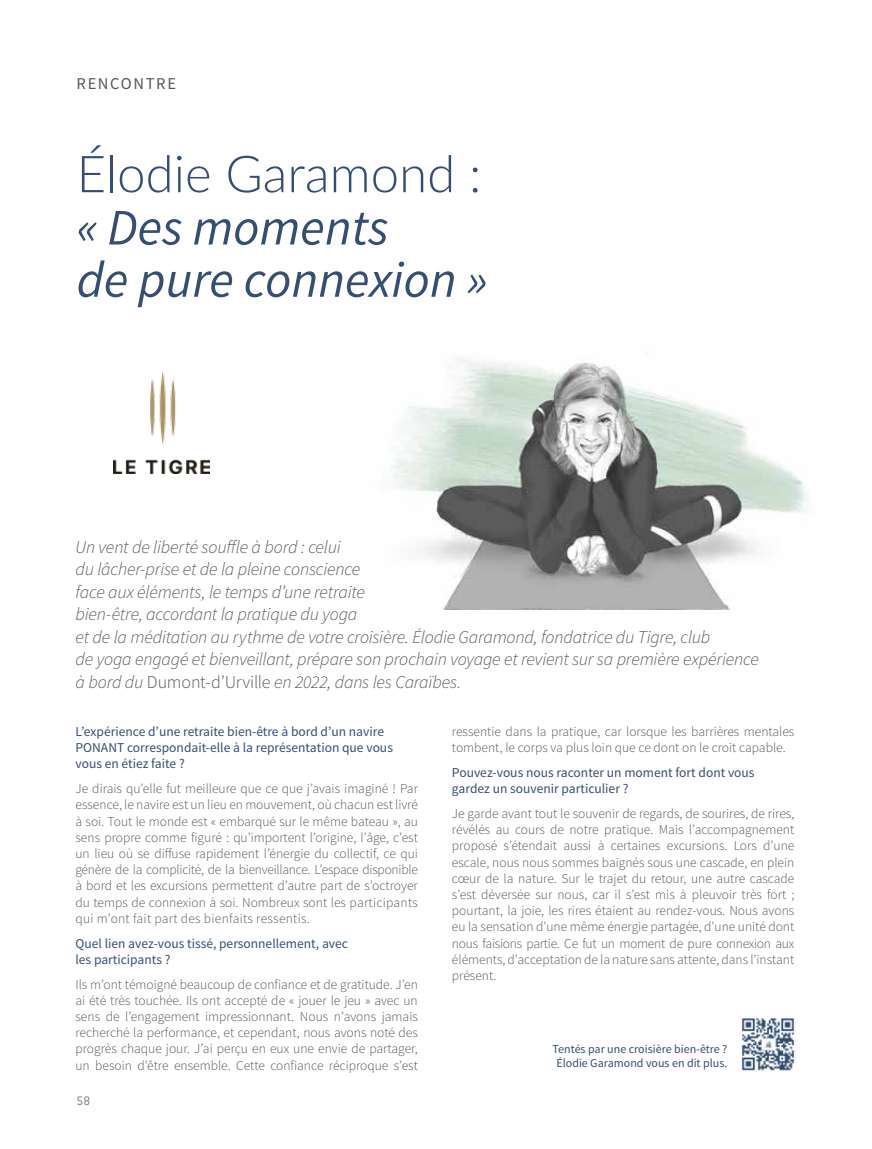
<style>
.page{position:relative;width:872px;height:1149px;background:#fff}
.page>*{position:absolute;margin:0;border:0;box-sizing:border-box;transform-origin:0 0}
.t1{font:italic 51px/52.2px "Source Sans Pro";color:#354f74}
.t2{font:300 51px "Lato";color:#354f74}
.t3{font:italic 300 18px/22.5px "Source Sans Pro";letter-spacing:-.01em;color:#5b585a}
.t4{font:16.5px "Source Sans Pro";letter-spacing:.095em;color:#575756}
.t5{font:300 13.5px/16.2px "Source Sans Pro";color:#575756;text-align:justify}
.t6{font:13.5px/16.2px "Source Sans Pro";color:#354f74}
.t7{font:13.5px "Conduit ITC Std";color:#86888c}
.t8{font:12px/14.4px "Source Sans Pro";color:#354f74;text-align:center}
.s1{font-style:normal}
</style>
<div class="page">
<img style="left:391px;top:354px;width:415px;height:255px">
<img style="left:114px;top:371px;width:95px;height:102px">
<img style="left:742px;top:1018px;width:52px;height:53px">
<p class="t4" style="left:77px;top:73px;width:101px">RENCONTRE</p>
<h1 class="t2" style="left:77px;top:138px;width:406px">Élodie Garamond :</h1>
<h1 class="t1" style="left:77px;top:201px;width:412px">« Des moments<br>de pure connexion »</h1>
<p class="t3" style="left:75px;top:535px;width:685px">Un vent de liberté souffle à bord : celui<br>du lâcher-prise et de la pleine conscience<br>face aux éléments, le temps d’une retraite<br>bien-être, accordant la pratique du yoga<br>et de la méditation au rythme de votre croisière. Élodie Garamond, fondatrice du Tigre, club<br>de yoga engagé et bienveillant, prépare son prochain voyage et revient sur sa première expérience à bord du <span class="s1">Dumont-d’Urville</span> en 2022, dans les Caraïbes.</p>
<p class="t6" style="left:75px;top:723px;width:319px">L’expérience d’une retraite bien-être à bord d’un navire<br>PONANT correspondait-elle à la représentation que vous vous en étiez faite ?</p>
<p class="t5" style="left:75px;top:780px;width:344px">Je dirais qu’elle fut meilleure que ce que j’avais imaginé ! Par essence, le navire est un lieu en mouvement, où chacun est livré à soi. Tout le monde est « embarqué sur le même bateau », au sens propre comme figuré : qu’importent l’origine, l’âge, c’est un lieu où se diffuse rapidement l’énergie du collectif, ce qui génère de la complicité, de la bienveillance. L’espace disponible à bord et les excursions permettent d’autre part de s’octroyer du temps de connexion à soi. Nombreux sont les participants qui m’ont fait part des bienfaits ressentis.</p>
<p class="t6" style="left:75px;top:935px;width:274px">Quel lien avez-vous tissé, personnellement, avec les participants ?</p>
<p class="t5" style="left:75px;top:975px;width:344px">Ils m’ont témoigné beaucoup de confiance et de gratitude. J’en ai été très touchée. Ils ont accepté de « jouer le jeu » avec un sens de l’engagement impressionnant. Nous n’avons jamais recherché la performance, et cependant, nous avons noté des progrès chaque jour. J’ai perçu en eux une envie de partager, un besoin d’être ensemble. Cette confiance réciproque s’est</p>
<p class="t7" style="left:77px;top:1091px;width:15px">58</p>
<p class="t5" style="left:452px;top:723px;width:344px">ressentie dans la pratique, car lorsque les barrières mentales tombent, le corps va plus loin que ce dont on le croit capable.</p>
<p class="t6" style="left:452px;top:764px;width:304px">Pouvez-vous nous raconter un moment fort dont vous gardez un souvenir particulier ?</p>
<p class="t5" style="left:452px;top:805px;width:344px">Je garde avant tout le souvenir de regards, de sourires, de rires, révélés au cours de notre pratique. Mais l’accompagnement proposé s’étendait aussi à certaines excursions. Lors d’une escale, nous nous sommes baignés sous une cascade, en plein cœur de la nature. Sur le trajet du retour, une autre cascade s’est déversée sur nous, car il s’est mis à pleuvoir très fort ; pourtant, la joie, les rires étaient au rendez-vous. Nous avons eu la sensation d’une même énergie partagée, d’une unité dont nous faisions partie. Ce fut un moment de pure connexion aux éléments, d’acceptation de la nature sans attente, dans l’instant présent.</p>
<p class="t8" style="left:552px;top:1041px;width:176px">Tentés par une croisière bien-être ?<br>Élodie Garamond vous en dit plus.</p>
</div>
